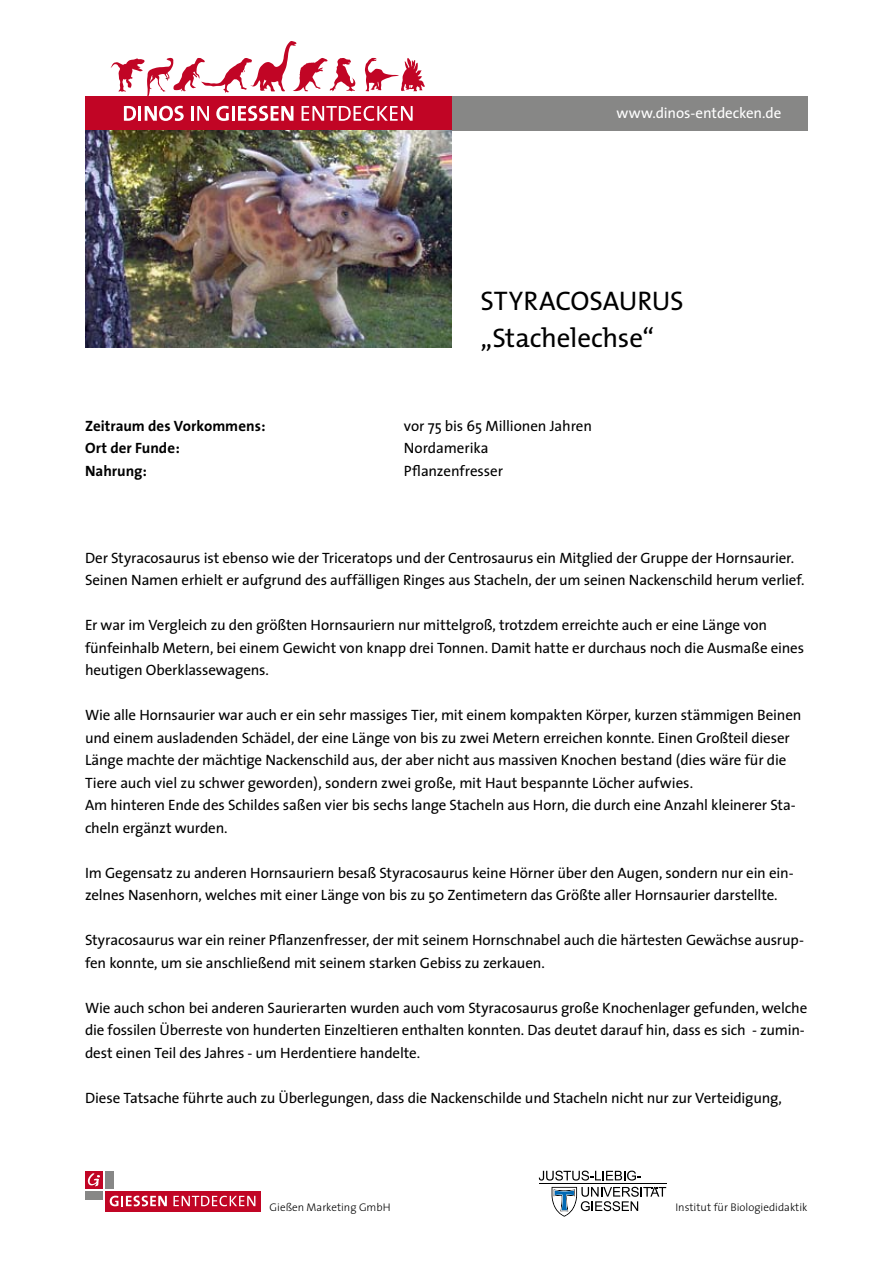
<style>
.page{position:relative;width:893px;height:1263px;background:#fff}
.page>*{position:absolute;margin:0;border:0;box-sizing:border-box;transform-origin:0 0}
.t1{font:27px/37.5px "The Mix";letter-spacing:-.005em;color:#000}
.t2{font:15px/22.5px "The Sans";letter-spacing:-.01em;color:#000}
.t3{font:700 15px "The Sans";color:#000}
.t4{font:15px "The Sans";letter-spacing:-.005em;color:#fff}
.t5{font:300 11.1px "The Sans";color:#000}
</style>
<div class="page">
<div style="left:434px;top:96px;width:374px;height:35px;background:#878786"></div>
<div style="left:85px;top:96px;width:366px;height:35px;background:#c10525"></div>
<svg style="left:111px;top:41px;width:314px;height:80px"></svg>
<hr style="left:539px;top:1183px;width:127px;height:1px;background:#000">
<svg style="left:539px;top:1170px;width:102px;height:10px"></svg>
<svg style="left:552px;top:1187px;width:114px;height:29px"></svg>
<div style="left:105px;top:1171px;width:9px;height:18px;background:#878786"></div>
<div style="left:85px;top:1191px;width:18px;height:8px;background:#878786"></div>
<div style="left:85px;top:1171px;width:18px;height:18px;background:#c10525"></div>
<svg style="left:88px;top:1173px;width:12px;height:13px"></svg>
<div style="left:105px;top:1190px;width:155px;height:21px;background:#c10525"></div>
<svg style="left:173px;top:1196px;width:82px;height:10px"></svg>
<svg style="left:110px;top:1196px;width:57px;height:10px"></svg>
<img style="left:85px;top:131px;width:367px;height:216px">
<p class="t4" style="left:617px;top:100px;width:166px">www.dinos-entdecken.de</p>
<h1 class="t1" style="left:480px;top:282px;width:202px">Styracosaurus „Stachelechse“</h1>
<p class="t3" style="left:85px;top:413px;width:182px">Zeitraum des Vorkommens:</p>
<p class="t2" style="left:404px;top:414px;width:190px">vor 75 bis 65 Millionen Jahren</p>
<p class="t3" style="left:85px;top:436px;width:96px">Ort der Funde:</p>
<p class="t2" style="left:404px;top:437px;width:86px">Nordamerika</p>
<p class="t3" style="left:85px;top:458px;width:64px">Nahrung:</p>
<p class="t2" style="left:404px;top:459px;width:101px">Pflanzenfresser</p>
<p class="t2" style="left:85px;top:546px;width:721px">Der Styracosaurus ist ebenso wie der Triceratops und der Centrosaurus ein Mitglied der Gruppe der Hornsaurier.<br>Seinen Namen erhielt er aufgrund des auffälligen Ringes aus Stacheln, der um seinen Nackenschild herum verlief.</p>
<p class="t2" style="left:85px;top:613px;width:721px">Er war im Vergleich zu den größten Hornsauriern nur mittelgroß, trotzdem erreichte auch er eine Länge von fünfeinhalb Metern, bei einem Gewicht von knapp drei Tonnen. Damit hatte er durchaus noch die Ausmaße eines heutigen Oberklassewagens.</p>
<p class="t2" style="left:85px;top:703px;width:718px">Wie alle Hornsaurier war auch er ein sehr massiges Tier, mit einem kompakten Körper, kurzen stämmigen Beinen und einem ausladenden Schädel, der eine Länge von bis zu zwei Metern erreichen konnte. Einen Großteil dieser Länge machte der mächtige Nackenschild aus, der aber nicht aus massiven Knochen bestand (dies wäre für die Tiere auch viel zu schwer geworden), sondern zwei große, mit Haut bespannte Löcher aufwies.<br>Am hinteren Ende des Schildes saßen vier bis sechs lange Stacheln aus Horn, die durch eine Anzahl kleinerer Sta&shy;cheln ergänzt wurden.</p>
<p class="t2" style="left:85px;top:861px;width:710px">Im Gegensatz zu anderen Hornsauriern besaß Styracosaurus keine Hörner über den Augen, sondern nur ein ein&shy;zelnes Nasenhorn, welches mit einer Länge von bis zu 50 Zentimetern das Größte aller Hornsaurier darstellte.</p>
<p class="t2" style="left:85px;top:928px;width:720px">Styracosaurus war ein reiner Pflanzenfresser, der mit seinem Hornschnabel auch die härtesten Gewächse ausrup&shy;fen konnte, um sie anschließend mit seinem starken Gebiss zu zerkauen.</p>
<p class="t2" style="left:85px;top:996px;width:724px">Wie auch schon bei anderen Saurierarten wurden auch vom Styracosaurus große Knochenlager gefunden, welche die fossilen Überreste von hunderten Einzeltieren enthalten konnten. Das deutet darauf hin, dass es sich - zumin&shy;dest einen Teil des Jahres - um Herdentiere handelte.</p>
<p class="t2" style="left:85px;top:1086px;width:698px">Diese Tatsache führte auch zu Überlegungen, dass die Nackenschilde und Stacheln nicht nur zur Verteidigung,</p>
<p class="t5" style="left:270px;top:1198px;width:123px">Gießen Marketing GmbH</p>
<p class="t5" style="left:675px;top:1198px;width:134px">Institut für Biologiedidaktik</p>
</div>
